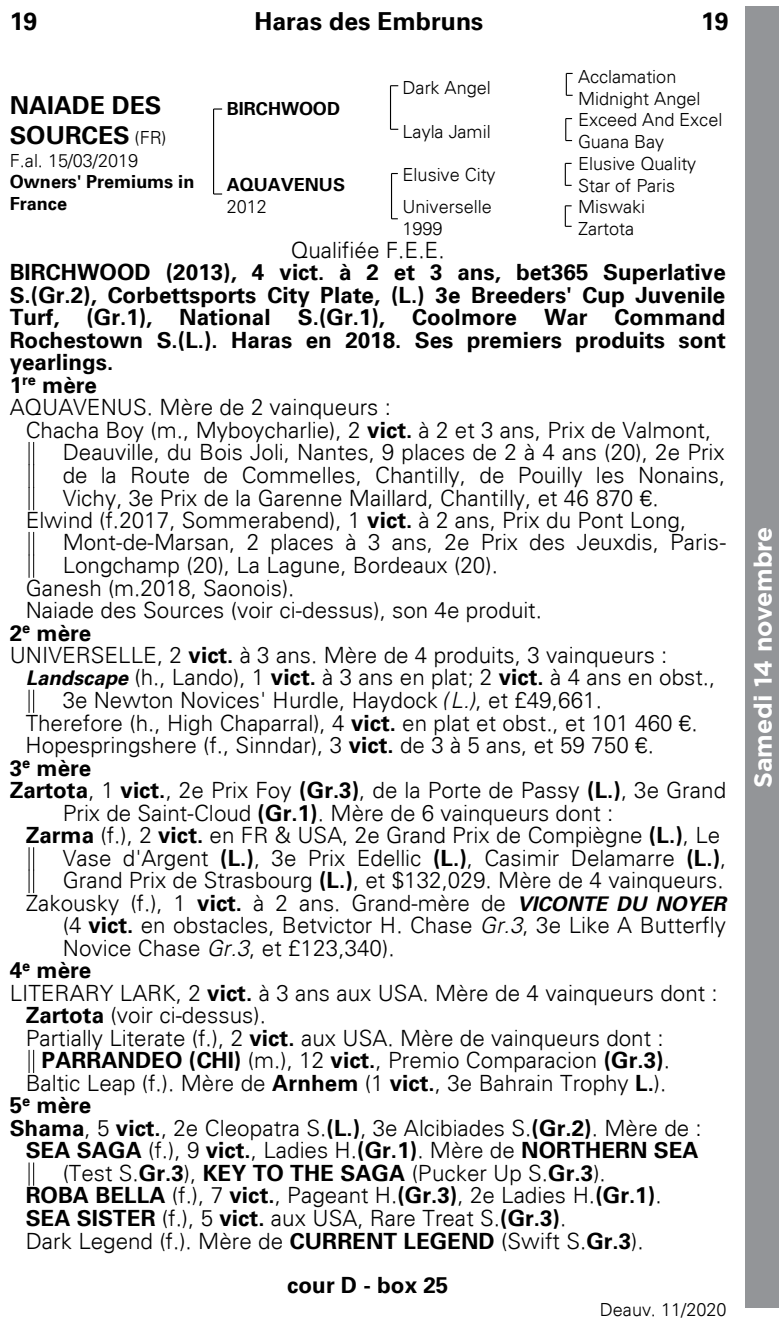
<style>
.page{position:relative;width:779px;height:1321px;background:#fff}
.page>*{position:absolute;margin:0;border:0;box-sizing:border-box;transform-origin:0 0}
.t1{font:700 24.75px/29.5px "Univers 65";color:#000}
.t2{font:700 24.75px "Gotham";color:#fff}
.t3{font:300 22.5px/22.5px "Univers 45";color:#000}
.t4{font:700 22.5px/22.5px "Univers 65";color:#000}
.t5{font:300 18px/21.8px "Univers 45";letter-spacing:-.005em;color:#000}
.t6{font:700 18px/21.4px "Univers 65";color:#000}
.s1{font-family:"Univers 45";font-weight:300;font-size:18px}
.s2{font-family:"Univers 65";font-weight:700}
.s3{font-family:"Univers 65";font-weight:700;font-style:italic;font-size:20.25px}
.s4{font-family:"Univers 45";font-weight:300}
</style>
<div class="page">
<div style="left:745px;top:6px;width:33px;height:1301px;background:#939598"></div>
<svg style="left:29px;top:442px;width:5px;height:67px"></svg>
<svg style="left:29px;top:532px;width:5px;height:45px"></svg>
<svg style="left:29px;top:690px;width:5px;height:22px"></svg>
<svg style="left:29px;top:847px;width:5px;height:45px"></svg>
<svg style="left:29px;top:1050px;width:5px;height:22px"></svg>
<svg style="left:29px;top:1162px;width:5px;height:23px"></svg>
<svg style="left:213px;top:108px;width:9px;height:2px"></svg>
<hr style="left:213px;top:109px;width:1px;height:85px;background:#000">
<hr style="left:390px;top:86px;width:1px;height:43px;background:#000">
<hr style="left:391px;top:173px;width:1px;height:46px;background:#000">
<svg style="left:564px;top:205px;width:7px;height:22px"></svg>
<svg style="left:565px;top:118px;width:6px;height:23px"></svg>
<svg style="left:564px;top:163px;width:7px;height:23px"></svg>
<svg style="left:565px;top:73px;width:7px;height:23px"></svg>
<p class="t1" style="left:10px;top:7px;width:29px">19</p>
<p class="t1" style="left:254px;top:7px;width:230px">Haras des Embruns</p>
<p class="t1" style="left:700px;top:7px;width:29px">19</p>
<p class="t5" style="left:402px;top:77px;width:90px">Dark Angel</p>
<p class="t5" style="left:577px;top:66px;width:124px">Acclamation<br>Midnight Angel</p>
<p class="t5" style="left:402px;top:120px;width:90px">Layla Jamil</p>
<p class="t5" style="left:577px;top:109px;width:146px">Exceed And Excel<br>Guana Bay</p>
<p class="t1" style="left:10px;top:91px;width:158px">NAIADE DES<br>SOURCES <span class="s1">(FR)</span></p>
<p class="t5" style="left:10px;top:150px;width:130px">F.al. 15/03/2019</p>
<p class="t6" style="left:10px;top:171px;width:186px">Owners' Premiums in<br>France</p>
<p class="t6" style="left:227px;top:98px;width:115px">BIRCHWOOD</p>
<p class="t5" style="left:402px;top:164px;width:94px">Elusive City</p>
<p class="t5" style="left:577px;top:153px;width:120px">Elusive Quality<br>Star of Paris</p>
<p class="t5" style="left:402px;top:196px;width:91px">Universelle<br>1999</p>
<p class="t5" style="left:577px;top:196px;width:69px">Miswaki<br>Zartota</p>
<p class="t3" style="left:291px;top:238px;width:155px">Qualifiée F.E.E.</p>
<p class="t4" style="left:10px;top:261px;width:717px">BIRCHWOOD (2013), 4 vict. à 2 et 3 ans, bet365 Superlative S.(Gr.2), Corbettsports City Plate, (L.) 3e Breeders' Cup Juvenile Turf, (Gr.1), National S.(Gr.1), Coolmore War Command Rochestown S.(L.). Haras en 2018. Ses premiers produits sont yearlings.<br>1<sup>re</sup> mère</p>
<p class="t3" style="left:10px;top:396px;width:382px">AQUAVENUS. Mère de 2 vainqueurs :</p>
<p class="t3" style="left:26px;top:419px;width:686px">Chacha Boy (m., Myboycharlie), 2 <span class="s2">vict.</span> à 2 et 3 ans, Prix de Valmont,</p>
<p class="t3" style="left:63px;top:441px;width:663px">Deauville, du Bois Joli, Nantes, 9 places de 2 à 4 ans (20), 2e Prix</p>
<p class="t3" style="left:63px;top:463px;width:663px">de la Route de Commelles, Chantilly, de Pouilly les Nonains,</p>
<p class="t3" style="left:63px;top:486px;width:597px">Vichy, 3e Prix de la Garenne Maillard, Chantilly, et 46 870 €.</p>
<p class="t3" style="left:26px;top:508px;width:661px">Elwind (f.2017, Sommerabend), 1 <span class="s2">vict.</span> à 2 ans, Prix du Pont Long,</p>
<p class="t3" style="left:63px;top:531px;width:664px">Mont-de-Marsan, 2 places à 3 ans, 2e Prix des Jeuxdis, Paris-</p>
<p class="t3" style="left:63px;top:554px;width:436px">Longchamp (20), La Lagune, Bordeaux (20).</p>
<p class="t3" style="left:26px;top:576px;width:270px">Ganesh (m.2018, Saonois).</p>
<p class="t3" style="left:26px;top:598px;width:517px">Naiade des Sources (voir ci-dessus), son 4e produit.</p>
<p class="t4" style="left:10px;top:621px;width:83px">2<sup>e</sup> mère</p>
<p class="t3" style="left:10px;top:643px;width:659px">UNIVERSELLE, 2 <span class="s2">vict.</span> à 3 ans. Mère de 4 produits, 3 vainqueurs :</p>
<p class="t3" style="left:26px;top:666px;width:690px"><span class="s3">Landscape</span> (h., Lando), 1 <span class="s2">vict.</span> à 3 ans en plat; 2 <span class="s2">vict.</span> à 4 ans en obst.,</p>
<p class="t3" style="left:63px;top:689px;width:540px">3e Newton Novices' Hurdle, Haydock (L.), et £49,661.</p>
<p class="t3" style="left:26px;top:711px;width:673px">Therefore (h., High Chaparral), 4 <span class="s2">vict.</span> en plat et obst., et 101 460 €.</p>
<p class="t3" style="left:26px;top:733px;width:629px">Hopespringshere (f., Sinndar), 3 <span class="s2">vict.</span> de 3 à 5 ans, et 59 750 €.</p>
<p class="t4" style="left:10px;top:756px;width:83px">3<sup>e</sup> mère</p>
<p class="t3" style="left:10px;top:779px;width:717px"><span class="s2">Zartota</span>, 1 <span class="s2">vict.</span>, 2e Prix Foy <span class="s2">(Gr.3)</span>, de la Porte de Passy <span class="s2">(L.)</span>, 3e Grand</p>
<p class="t3" style="left:63px;top:801px;width:552px">Prix de Saint-Cloud <span class="s2">(Gr.1)</span>. Mère de 6 vainqueurs dont :</p>
<p class="t3" style="left:26px;top:824px;width:695px"><span class="s2">Zarma</span> (f.), 2 <span class="s2">vict.</span> en FR &amp; USA, 2e Grand Prix de Compiègne <span class="s2">(L.)</span>, Le</p>
<p class="t3" style="left:63px;top:846px;width:664px">Vase d'Argent <span class="s2">(L.)</span>, 3e Prix Edellic <span class="s2">(L.)</span>, Casimir Delamarre <span class="s2">(L.)</span>,</p>
<p class="t3" style="left:63px;top:868px;width:662px">Grand Prix de Strasbourg <span class="s2">(L.)</span>, et $132,029. Mère de 4 vainqueurs.</p>
<p class="t3" style="left:26px;top:891px;width:701px">Zakousky (f.), 1 <span class="s2">vict.</span> à 2 ans. Grand-mère de <span class="s3">VICONTE DU NOYER</span></p>
<p class="t3" style="left:63px;top:914px;width:664px">(4 <span class="s2">vict.</span> en obstacles, Betvictor H. Chase Gr.3, 3e Like A Butterfly</p>
<p class="t3" style="left:63px;top:936px;width:333px">Novice Chase Gr.3, et £123,340).</p>
<p class="t4" style="left:10px;top:959px;width:83px">4<sup>e</sup> mère</p>
<p class="t3" style="left:10px;top:981px;width:709px">LITERARY LARK, 2 <span class="s2">vict.</span> à 3 ans aux USA. Mère de 4 vainqueurs dont :</p>
<p class="t3" style="left:26px;top:1003px;width:241px"><span class="s2">Zartota</span> (voir ci-dessus).</p>
<p class="t3" style="left:26px;top:1026px;width:639px">Partially Literate (f.), 2 <span class="s2">vict.</span> aux USA. Mère de vainqueurs dont :</p>
<p class="t3" style="left:42px;top:1049px;width:629px"><span class="s2">PARRANDEO (CHI)</span> (m.), 12 <span class="s2">vict.</span>, Premio Comparacion <span class="s2">(Gr.3)</span>.</p>
<p class="t3" style="left:26px;top:1071px;width:642px">Baltic Leap (f.). Mère de <span class="s2">Arnhem</span> (1 <span class="s2">vict.</span>, 3e Bahrain Trophy <span class="s2">L.</span>).</p>
<p class="t4" style="left:10px;top:1094px;width:83px">5<sup>e</sup> mère</p>
<p class="t3" style="left:10px;top:1116px;width:693px"><span class="s2">Shama</span>, 5 <span class="s2">vict.</span>, 2e Cleopatra S.<span class="s2">(L.)</span>, 3e Alcibiades S.<span class="s2">(Gr.2)</span>. Mère de :</p>
<p class="t4" style="left:26px;top:1139px;width:674px">SEA SAGA <span class="s4">(f.), 9</span> vict.<span class="s4">, Ladies H.</span>(Gr.1)<span class="s4">. Mère de</span> NORTHERN SEA</p>
<p class="t3" style="left:26px;top:1161px;width:637px;text-indent:37px">(Test S.<span class="s2">Gr.3</span>), <span class="s2">KEY TO THE SAGA</span> (Pucker Up S.<span class="s2">Gr.3</span>).<br><span class="s2">ROBA BELLA</span> (f.), 7 <span class="s2">vict.</span>, Pageant H.<span class="s2">(Gr.3)</span>, 2e Ladies H.<span class="s2">(Gr.1)</span>.<br><span class="s2">SEA SISTER</span> (f.), 5 <span class="s2">vict.</span> aux USA, Rare Treat S.<span class="s2">(Gr.3)</span>.<br>Dark Legend (f.). Mère de <span class="s2">CURRENT LEGEND</span> (Swift S.<span class="s2">Gr.3</span>).</p>
<p class="t4" style="left:287px;top:1274px;width:162px">cour D - box 25</p>
<p class="t5" style="left:599px;top:1298px;width:128px">Deauv. 11/2020</p>
<p class="t6" style="left:227px;top:174px;width:120px">AQUAVENUS</p>
<p class="t5" style="left:227px;top:196px;width:42px">2012</p>
<p class="t2" style="left:746px;top:788px;width:263px;rotate:-90deg">Samedi 14 novembre</p>
</div>
